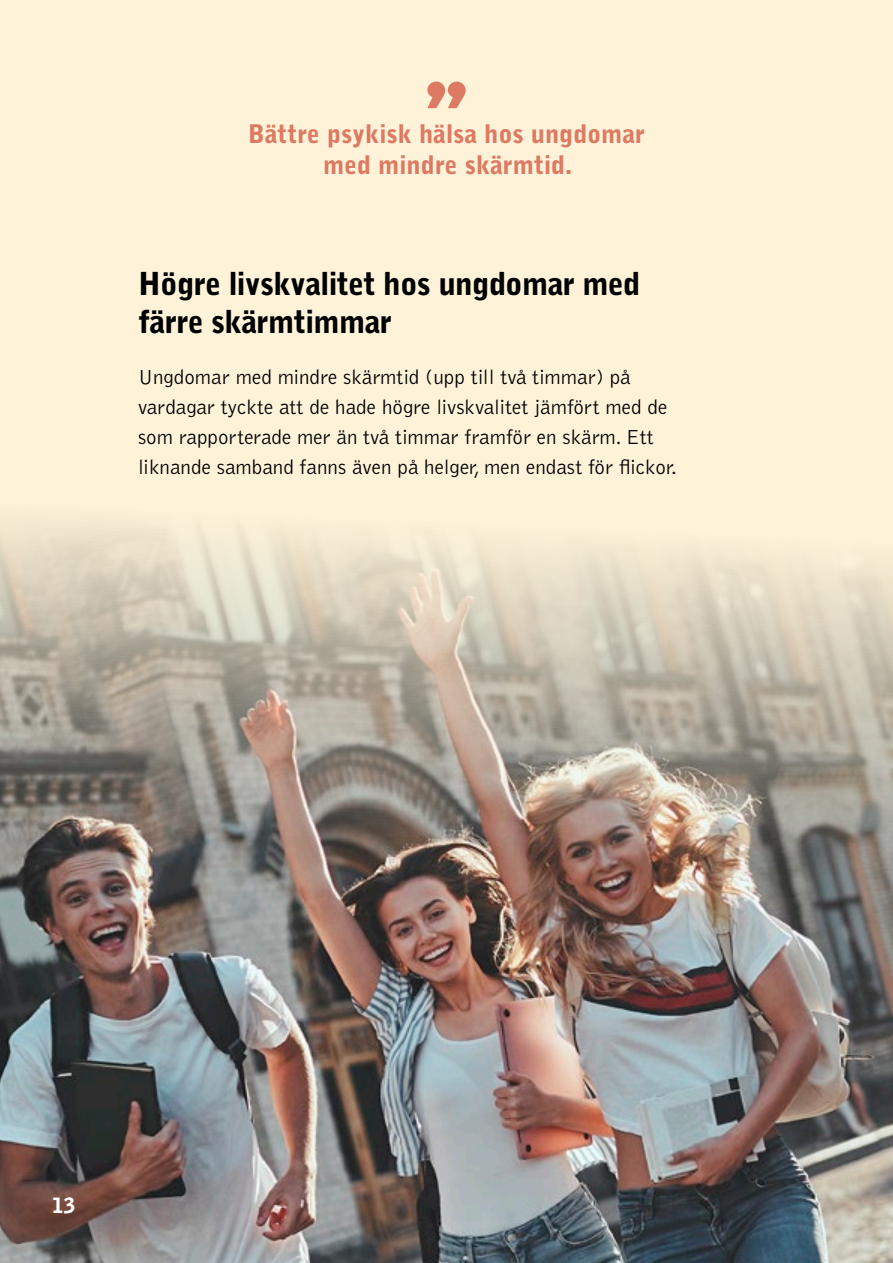
<style>
.page{position:relative;width:893px;height:1263px;background:#fef3d9}
.page>*{position:absolute;margin:0;border:0;box-sizing:border-box;transform-origin:0 0}
.t1{font:900 31.5px/37.8px "Bell Gothic Std";letter-spacing:-.02em;color:#000}
.t2{font:900 25.5px/30.6px "Bell Gothic Std";color:#dd7a63;text-align:center}
.t3{font:300 21px/30px "Bell Gothic Std";color:#000}
.t4{font:900 21px "Bell Gothic Std";color:#fff}
</style>
<div class="page">
<img style="left:112px;top:523px;width:781px;height:740px">
<svg style="left:427px;top:82px;width:39px;height:26px"></svg>
<img style="left:0;top:522px;width:112px;height:741px">
<p class="t2" style="left:248px;top:119px;width:399px">Bättre psykisk hälsa hos ungdomar med mindre skärmtid.</p>
<h1 class="t1" style="left:138px;top:266px;width:504px">Högre livskvalitet hos ungdomar med färre skärmtimmar</h1>
<p class="t3" style="left:138px;top:363px;width:540px">Ungdomar med mindre skärmtid (upp till två timmar) på vardagar tyckte att de hade högre livskvalitet jämfört med de som rapporterade mer än två timmar framför en skärm. Ett liknande samband fanns även på helger, men endast för flickor.</p>
<p class="t4" style="left:52px;top:1193px;width:25px">13</p>
</div>
